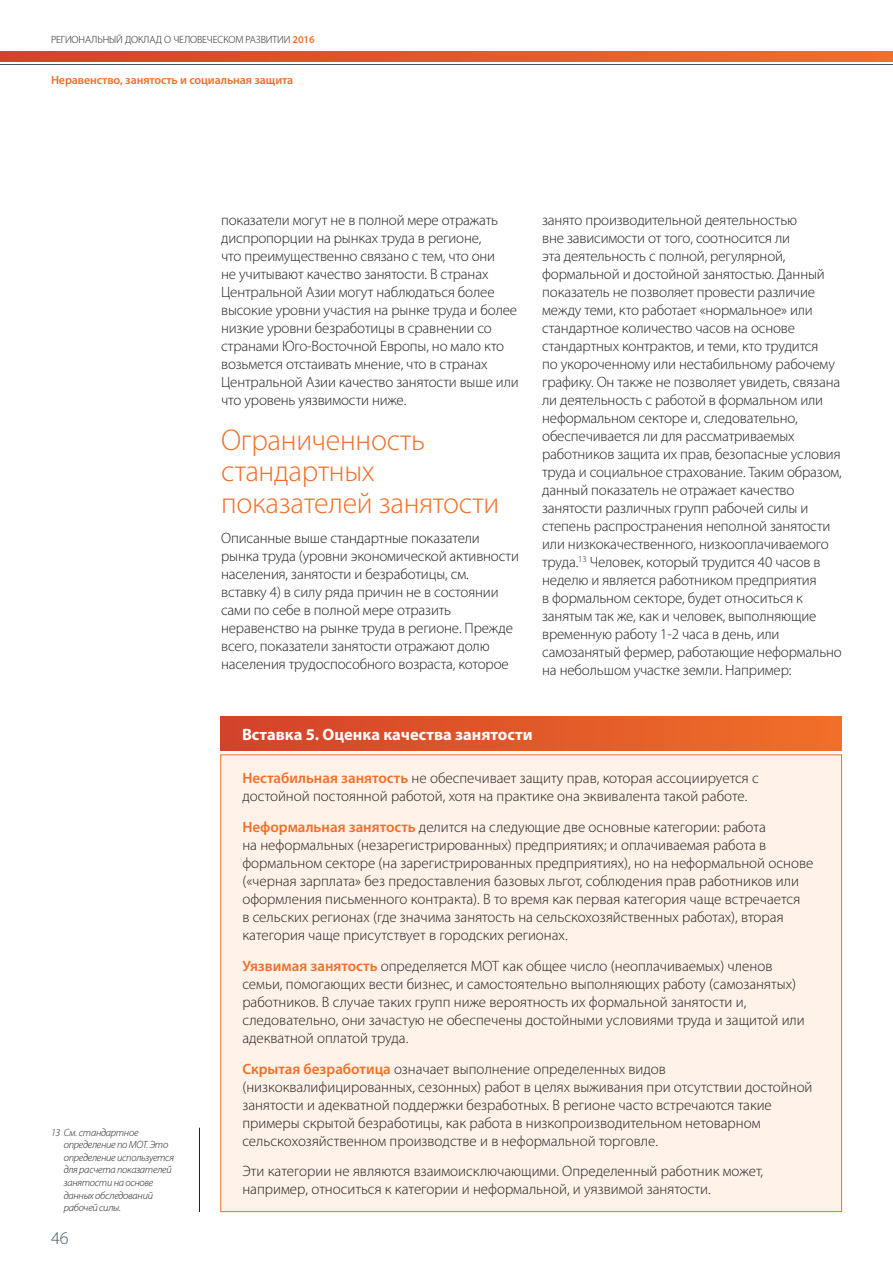
<style>
.page{position:relative;width:893px;height:1263px;background:#fff}
.page>*{position:absolute;margin:0;border:0;box-sizing:border-box;transform-origin:0 0}
.t1{font:300 30px/31.5px "Myriad Pro";letter-spacing:-.01em;color:#f36f29}
.t2{font:300 18px "Myriad Pro";color:#455560}
.t3{font:700 16.5px "Myriad Pro";color:#fff}
.t4{font:300 15px/18px "Myriad Pro";letter-spacing:-.01em;color:#231f20}
.t5{font:600 12px "Myriad Pro";letter-spacing:-.01em;color:#f36f29}
.t6{font:italic 300 10.5px/12.6px "Myriad Pro";letter-spacing:-.025em;color:#231f20}
.t7{font:300 10.5px "Myriad Pro";letter-spacing:-.01em;color:#231f20}
.s1{font-weight:600;color:#f36f29}
</style>
<div class="page">
<svg style="left:0;top:51px;width:893px;height:11px;background:#e15829"></svg>
<hr style="left:0;top:64px;width:893px;height:1px;background:#455560">
<div style="left:221px;top:755px;width:621px;height:456px;background:#fff2e8"></div>
<div style="left:221px;top:716px;width:621px;height:34px;background:linear-gradient(to right,#d2422a,#f16f29)"></div>
<hr style="left:199px;top:1128px;width:1px;height:84px;background:#231f20">
<p class="t7" style="left:51px;top:35px;width:265px">РЕГИОНАЛЬНЫЙ ДОКЛАД О ЧЕЛОВЕЧЕСКОМ РАЗВИТИИ <span class="s1">2016</span></p>
<p class="t5" style="left:51px;top:75px;width:244px">Неравенство, занятость и социальная защита</p>
<p class="t4" style="left:221px;top:213px;width:299px">показатели могут не в полной мере отражать диспропорции на рынках труда в регионе,<br>что преимущественно связано с тем, что они<br>не учитывают качество занятости. В странах Центральной Азии могут наблюдаться более высокие уровни участия на рынке труда и более низкие уровни безработицы в сравнении со странами Юго-Восточной Европы, но мало кто возьмется отстаивать мнение, что в странах Центральной Азии качество занятости выше или что уровень уязвимости ниже.</p>
<h1 class="t1" style="left:221px;top:427px;width:280px">Ограниченность стандартных показателей занятости</h1>
<p class="t4" style="left:221px;top:531px;width:299px">Описанные выше стандартные показатели рынка труда (уровни экономической активности населения, занятости и безработицы, см.<br>вставку 4) в силу ряда причин не в состоянии сами по себе в полной мере отразить неравенство на рынке труда в регионе. Прежде всего, показатели занятости отражают долю населения трудоспособного возраста, которое</p>
<p class="t4" style="left:542px;top:213px;width:301px">занято производительной деятельностью<br>вне зависимости от того, соотносится ли<br>эта деятельность с полной, регулярной, формальной и достойной занятостью. Данный показатель не позволяет провести различие между теми, кто работает «нормальное» или стандартное количество часов на основе стандартных контрактов, и теми, кто трудится<br>по укороченному или нестабильному рабочему графику. Он также не позволяет увидеть, связана ли деятельность с работой в формальном или неформальном секторе и, следовательно, обеспечивается ли для рассматриваемых работников защита их прав, безопасные условия труда и социальное страхование. Таким образом, данный показатель не отражает качество занятости различных групп рабочей силы и степень распространения неполной занятости или низкокачественного, низкооплачиваемого труда.<sup>13</sup> Человек, который трудится 40 часов в неделю и является работником предприятия<br>в формальном секторе, будет относиться к занятым так же, как и человек, выполняющие временную работу 1-2 часа в день, или самозанятый фермер, работающие неформально на небольшом участке земли. Например:</p>
<p class="t3" style="left:242px;top:728px;width:292px">Вставка 5. Оценка качества занятости</p>
<p class="t6" style="left:64px;top:1127px;width:112px;text-indent:-13px">13 См. стандартное определение по МОТ. Это определение используется для расчета показателей занятости на основе данных обследований рабочей силы.</p>
<p class="t2" style="left:51px;top:1231px;width:19px">46</p>
<p class="t4" style="left:242px;top:771px;width:518px"><span class="s1">Нестабильная занятость</span> не обеспечивает защиту прав, которая ассоциируется с достойной постоянной работой, хотя на практике она эквивалента такой работе.</p>
<p class="t4" style="left:242px;top:819px;width:572px"><span class="s1">Неформальная занятость</span> делится на следующие две основные категории: работа<br>на неформальных (незарегистрированных) предприятиях; и оплачиваемая работа в формальном секторе (на зарегистрированных предприятиях), но на неформальной основе («черная зарплата» без предоставления базовых льгот, соблюдения прав работников или оформления письменного контракта). В то время как первая категория чаще встречается<br>в сельских регионах (где значима занятость на сельскохозяйственных работах), вторая категория чаще присутствует в городских регионах.</p>
<p class="t4" style="left:242px;top:958px;width:564px"><span class="s1">Уязвимая занятость</span> определяется МОТ как общее число (неоплачиваемых) членов семьи, помогающих вести бизнес, и самостоятельно выполняющих работу (самозанятых) работников. В случае таких групп ниже вероятность их формальной занятости и, следовательно, они зачастую не обеспечены достойными условиями труда и защитой или адекватной оплатой труда.</p>
<p class="t4" style="left:242px;top:1061px;width:572px"><span class="s1">Скрытая безработица</span> означает выполнение определенных видов (низкоквалифицированных, сезонных) работ в целях выживания при отсутствии достойной занятости и адекватной поддержки безработных. В регионе часто встречаются такие примеры скрытой безработицы, как работа в низкопроизводительном нетоварном сельскохозяйственном производстве и в неформальной торговле.</p>
<p class="t4" style="left:242px;top:1164px;width:522px">Эти категории не являются взаимоисключающими. Определенный работник может, например, относиться к категории и неформальной, и уязвимой занятости.</p>
</div>
